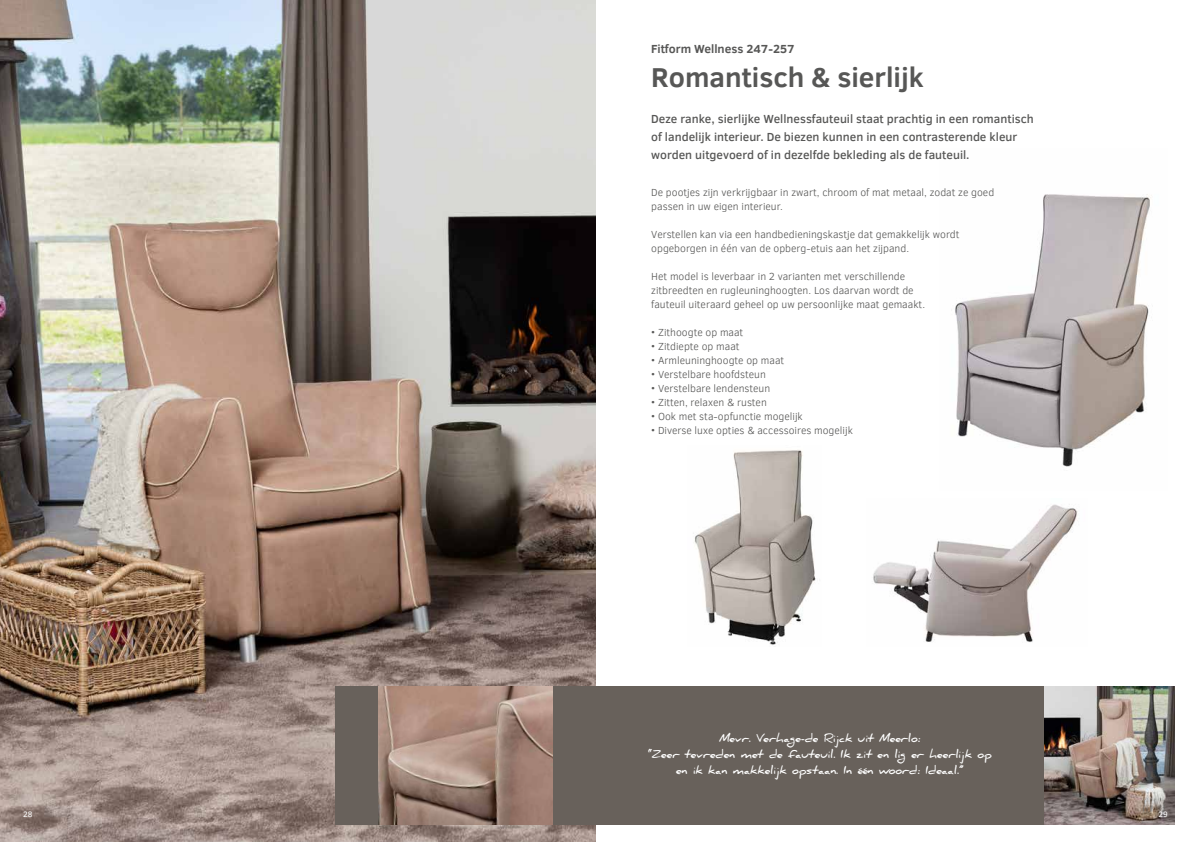
<style>
.page{position:relative;width:1191px;height:842px;background:#fff}
.page>*{position:absolute;margin:0;border:0;box-sizing:border-box;transform-origin:0 0}
.t1{font:700 28px "Clear Sans";color:#575756}
.t2{font:500 12px/18px "Clear Sans";color:#575756}
.t3{font:700 12px "Clear Sans";color:#575756}
.t4{font:700 11px/16px "Daniel";color:#fff;text-align:center}
.t5{font:300 10.5px/14px "Clear Sans";color:#575756}
.t6{font:8px "Clear Sans";color:#fff}
</style>
<div class="page">
<img style="left:0;top:0;width:595px;height:842px">
<img style="left:693px;top:450px;width:123px;height:195px">
<div style="left:335px;top:686px;width:839px;height:139px;background:#68615b"></div>
<img style="left:1044px;top:686px;width:130px;height:139px">
<img style="left:378px;top:686px;width:175px;height:139px">
<img style="left:873px;top:504px;width:205px;height:138px">
<img style="left:955px;top:194px;width:196px;height:273px">
<p class="t3" style="left:651px;top:40px;width:145px">Fitform Wellness 247-257</p>
<h1 class="t1" style="left:651px;top:57px;width:274px">Romantisch &amp; sierlijk</h1>
<p class="t2" style="left:651px;top:110px;width:384px">Deze ranke, sierlijke Wellnessfauteuil staat prachtig in een romantisch of landelijk interieur. De biezen kunnen in een contrasterende kleur worden uitgevoerd of in dezelfde bekleding als de fauteuil.</p>
<p class="t5" style="left:651px;top:185px;width:344px">De pootjes zijn verkrijgbaar in zwart, chroom of mat metaal, zodat ze goed passen in uw eigen interieur.</p>
<p class="t5" style="left:651px;top:227px;width:310px">Verstellen kan via een handbedieningskastje dat gemakkelijk wordt opgeborgen in één van de opberg-etuis aan het zijpand.</p>
<p class="t5" style="left:651px;top:269px;width:275px">Het model is leverbaar in 2 varianten met verschillende zitbreedten en rugleuninghoogten. Los daarvan wordt de fauteuil uiteraard geheel op uw persoonlijke maat gemaakt.</p>
<p class="t5" style="left:651px;top:325px;width:94px">• Zithoogte op maat</p>
<p class="t5" style="left:651px;top:339px;width:90px">• Zitdiepte op maat</p>
<p class="t5" style="left:651px;top:353px;width:134px">• Armleuninghoogte op maat</p>
<p class="t5" style="left:651px;top:367px;width:116px">• Verstelbare hoofdsteun</p>
<p class="t5" style="left:651px;top:381px;width:120px">• Verstelbare lendensteun</p>
<p class="t5" style="left:651px;top:395px;width:117px">• Zitten, relaxen &amp; rusten</p>
<p class="t5" style="left:651px;top:409px;width:153px">• Ook met sta-opfunctie mogelijk</p>
<p class="t5" style="left:651px;top:423px;width:203px">• Diverse luxe opties &amp; accessoires mogelijk</p>
<p class="t4" style="left:648px;top:730px;width:345px">Mevr. Verhage-de Rijck uit Meerlo:<br>“Zeer tevreden met de fauteuil. Ik zit en lig er heerlijk op en ik kan makkelijk opstaan. In één woord: Ideaal.”</p>
<p class="t6" style="left:23px;top:809px;width:11px">28</p>
<p class="t6" style="left:1158px;top:809px;width:11px">29</p>
</div>
